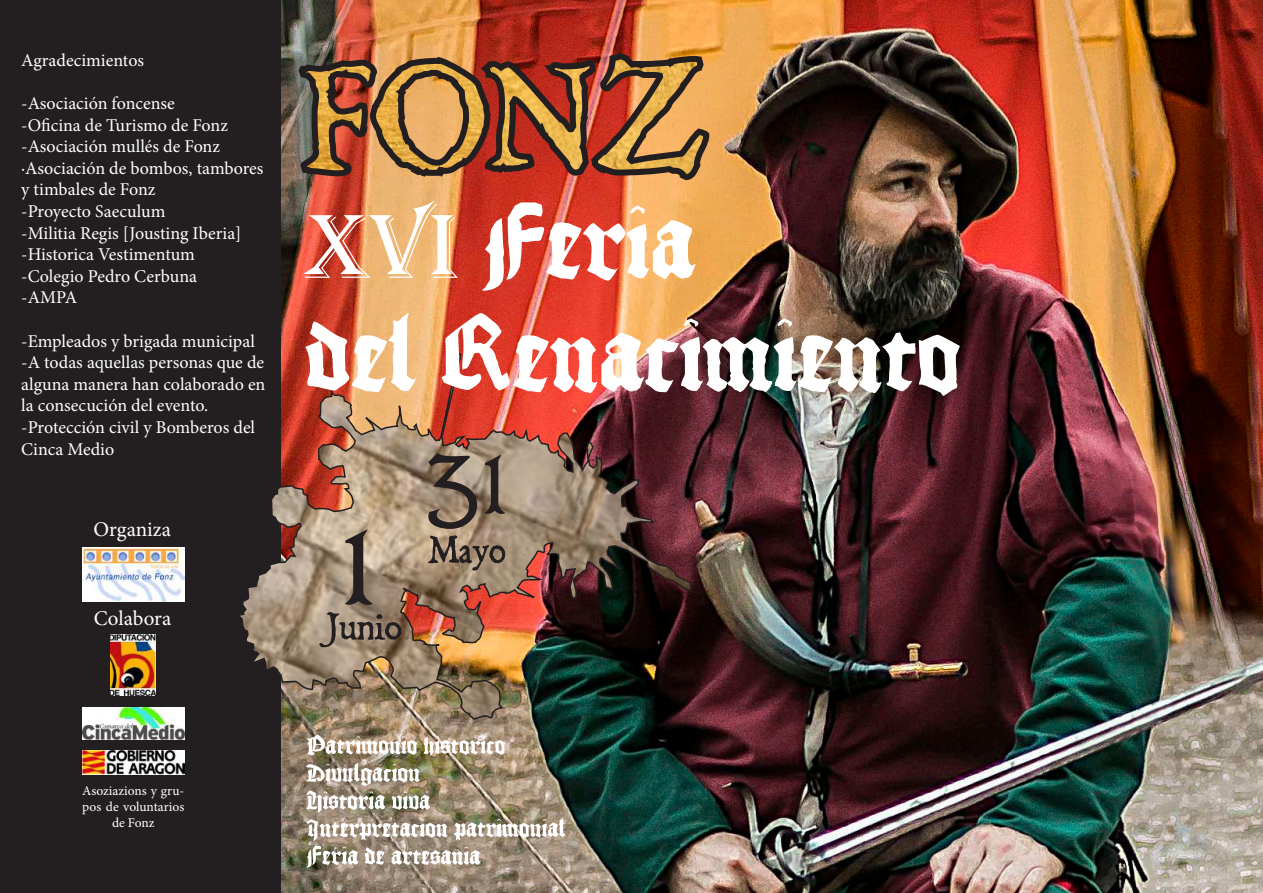
<style>
.page{position:relative;width:1263px;height:893px;background:#fff}
.page>*{position:absolute;margin:0;border:0;box-sizing:border-box;transform-origin:0 0}
.t1{font:21px "Minion Pro";color:#fff}
.t2{font:18px/21.6px "Minion Pro";color:#fff}
.t3{font:13.5px/16.2px "Minion Pro";color:#fff;text-align:center}
</style>
<div class="page">
<img style="left:281px;top:0;width:982px;height:893px">
<div style="left:0;top:0;width:281px;height:893px;background:#231f20"></div>
<img style="left:82px;top:547px;width:102px;height:55px">
<img style="left:111px;top:634px;width:45px;height:62px">
<img style="left:82px;top:708px;width:102px;height:32px">
<img style="left:82px;top:750px;width:102px;height:24px">
<img style="left:295px;top:49px;width:420px;height:134px">
<img style="left:240px;top:353px;width:453px;height:368px">
<svg style="left:428px;top:453px;width:77px;height:76px;background:#7d6d5d"></svg>
<svg style="left:428px;top:535px;width:77px;height:36px;background:#877562"></svg>
<svg style="left:345px;top:529px;width:28px;height:76px;background:#7d6f61"></svg>
<svg style="left:319px;top:612px;width:82px;height:35px;background:#837363"></svg>
<img style="left:305px;top:313px;width:655px;height:83px">
<img style="left:303px;top:201px;width:392px;height:90px">
<img style="left:306px;top:762px;width:259px;height:105px">
<img style="left:307px;top:734px;width:198px;height:22px">
<p class="t2" style="left:21px;top:49px;width:124px">Agradecimientos</p>
<p class="t2" style="left:21px;top:93px;width:244px">-Asociación foncense<br>-Oficina de Turismo de Fonz -Asociación mullés de Fonz ·Asociación de bombos, tambores y timbales de Fonz<br>-Proyecto Saeculum<br>-Militia Regis [Jousting Iberia] -Historica Vestimentum<br>-Colegio Pedro Cerbuna<br>-AMPA</p>
<p class="t2" style="left:21px;top:330px;width:246px">-Empleados y brigada municipal -A todas aquellas personas que de alguna manera han colaborado en la consecución del evento. -Protección civil y Bomberos del<br>Cinca Medio</p>
<p class="t1" style="left:94px;top:515px;width:79px">Organiza</p>
<p class="t1" style="left:94px;top:605px;width:79px">Colabora</p>
<p class="t3" style="left:82px;top:783px;width:104px">Asoziazions y gru&shy;pos de voluntarios de Fonz</p>
</div>
